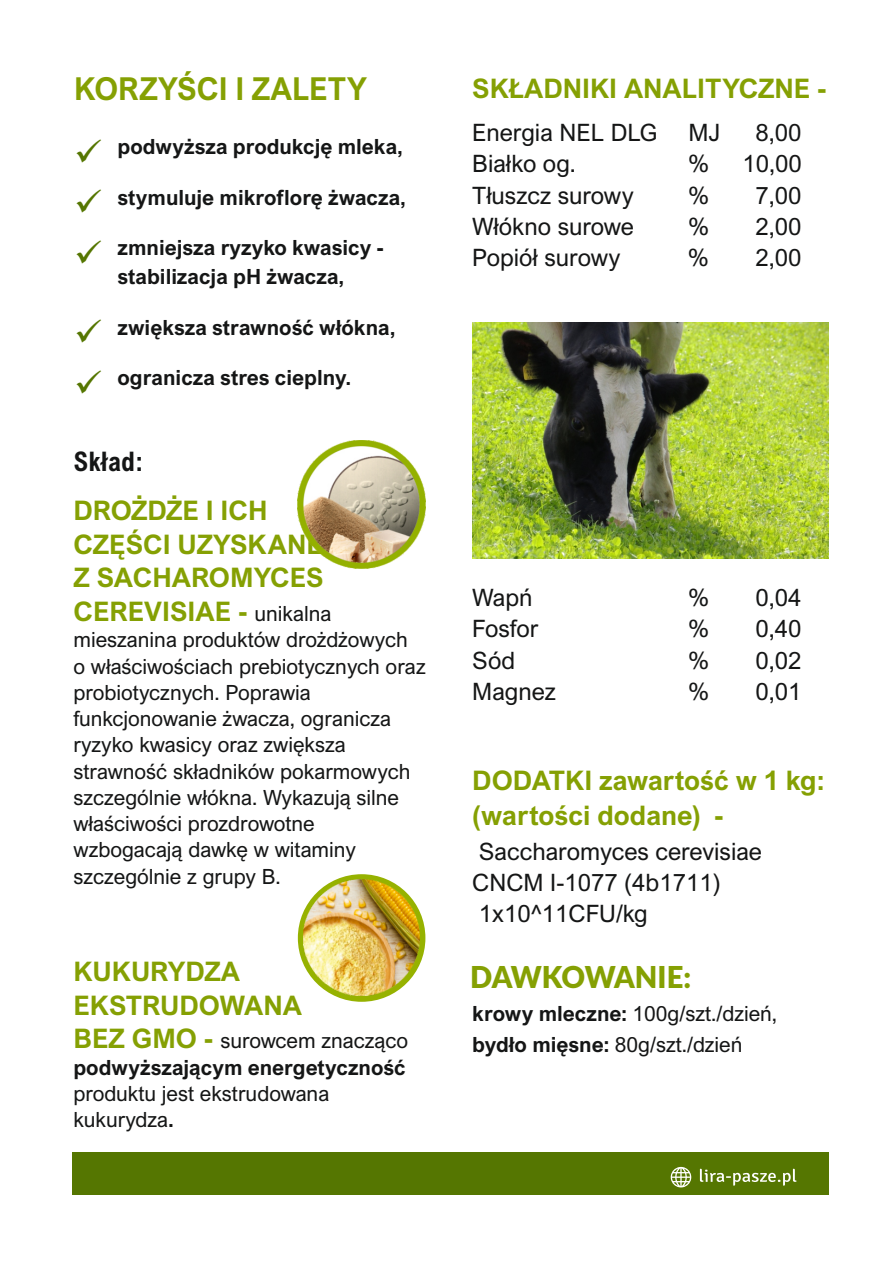
<style>
.page{position:relative;width:893px;height:1263px;background:#fff}
.page>*{position:absolute;margin:0;border:0;box-sizing:border-box;transform-origin:0 0}
.t1{font:700 31.65px "Arial Nova";color:#85a003;scale:.96 1}
.t2{font:900 30.15px "Lato";letter-spacing:-.02em;color:#85a003;scale:.96 1}
.t3{font:700 27px/33.8px "Arial Nova";color:#85a003}
.t4{font:700 27px "Arial Nova Cond";color:#151616}
.t5{font:24px/31.2px "Arial Nova";color:#151616}
.t6{font:21px/26.2px "Arial Nova";color:#151616}
.t7{font:700 21px/29.4px "Arial Nova";color:#151616;text-align:center}
.s1{color:#557601}
.s2{font-weight:400;font-size:21px;color:#151616}
.s3{font-size:27px;color:#85a003}
.s4{font-weight:400}
.s5{font-weight:700}
</style>
<div class="page">
<img style="left:472px;top:323px;width:356px;height:236px">
<div style="left:72px;top:1152px;width:757px;height:43px;background:#557601"></div>
<svg style="left:671px;top:1167px;width:20px;height:20px"></svg>
<svg style="left:700px;top:1169px;width:96px;height:16px"></svg>
<img style="left:298px;top:441px;width:128px;height:128px">
<div style="left:298px;top:874px;width:127px;height:128px;background:#96b200;border-radius:50%"></div>
<img style="left:304px;top:880px;width:115px;height:116px">
<h1 class="t1" style="left:74px;top:77px;width:307px">KORZYŚCI I ZALETY</h1>
<p class="t7" style="left:74px;top:134px;width:330px"><span class="s1">✓</span> podwyższa produkcję mleka,</p>
<p class="t7" style="left:74px;top:184px;width:333px"><span class="s1">✓</span> stymuluje mikroflorę żwacza,</p>
<p class="t7" style="left:74px;top:235px;width:311px"><span class="s1">✓</span> zmniejsza ryzyko kwasicy - stabilizacja pH żwacza,</p>
<p class="t7" style="left:74px;top:315px;width:323px"><span class="s1">✓</span> zwiększa strawność włókna,</p>
<p class="t7" style="left:74px;top:365px;width:279px"><span class="s1">✓</span> ogranicza stres cieplny.</p>
<p class="t4" style="left:73px;top:452px;width:72px">Skład:</p>
<p class="t3" style="left:73px;top:496px;width:259px">DROŻDŻE I ICH<br>CZĘŚCI UZYSKANE<br>Z SACHAROMYCES<br>CEREVISIAE - <span class="s2">unikalna</span></p>
<p class="t6" style="left:73px;top:629px;width:354px">mieszanina produktów drożdżowych<br>o właściwościach prebiotycznych oraz probiotycznych. Poprawia funkcjonowanie żwacza, ogranicza ryzyko kwasicy oraz zwiększa strawność składników pokarmowych szczególnie włókna. Wykazują silne właściwości prozdrowotne wzbogacają dawkę w witaminy szczególnie z grupy B.</p>
<p class="t3" style="left:73px;top:957px;width:230px">KUKURYDZA<br>EKSTRUDOWANA</p>
<p class="t7" style="left:73px;top:1030px;width:336px;line-height:26.2px;text-align:left"><span class="s3">BEZ GMO -</span> <span class="s4">surowcem znacząco </span>podwyższającym energetyczność</p>
<p class="t6" style="left:73px;top:1082px;width:257px">produktu jest ekstrudowana kukurydza<span class="s5">.</span></p>
<p class="t3" style="left:472px;top:74px;width:356px">SKŁADNIKI ANALITYCZNE -</p>
<p class="t5" style="left:472px;top:119px;width:187px">Energia NEL DLG</p>
<p class="t5" style="left:688px;top:119px;width:33px">MJ</p>
<p class="t5" style="left:755px;top:119px;width:48px">8,00</p>
<p class="t5" style="left:472px;top:151px;width:105px">Białko og.</p>
<p class="t5" style="left:688px;top:151px;width:22px">%</p>
<p class="t5" style="left:742px;top:151px;width:61px">10,00</p>
<p class="t5" style="left:472px;top:182px;width:163px">Tłuszcz surowy</p>
<p class="t5" style="left:688px;top:182px;width:22px">%</p>
<p class="t5" style="left:755px;top:182px;width:48px">7,00</p>
<p class="t5" style="left:472px;top:213px;width:163px">Włókno surowe</p>
<p class="t5" style="left:688px;top:213px;width:22px">%</p>
<p class="t5" style="left:755px;top:213px;width:48px">2,00</p>
<p class="t5" style="left:472px;top:244px;width:150px">Popiół surowy</p>
<p class="t5" style="left:688px;top:244px;width:22px">%</p>
<p class="t5" style="left:755px;top:244px;width:48px">2,00</p>
<p class="t5" style="left:472px;top:584px;width:62px">Wapń</p>
<p class="t5" style="left:688px;top:584px;width:22px">%</p>
<p class="t5" style="left:755px;top:584px;width:48px">0,04</p>
<p class="t5" style="left:472px;top:615px;width:68px">Fosfor</p>
<p class="t5" style="left:688px;top:615px;width:22px">%</p>
<p class="t5" style="left:755px;top:615px;width:48px">0,40</p>
<p class="t5" style="left:472px;top:647px;width:44px">Sód</p>
<p class="t5" style="left:688px;top:647px;width:22px">%</p>
<p class="t5" style="left:755px;top:647px;width:48px">0,02</p>
<p class="t5" style="left:472px;top:678px;width:85px">Magnez</p>
<p class="t5" style="left:688px;top:678px;width:22px">%</p>
<p class="t5" style="left:755px;top:678px;width:48px">0,01</p>
<p class="t3" style="left:472px;top:765px;width:354px;line-height:35.1px">DODATKI zawartość w 1 kg: (wartości dodane) -</p>
<p class="t5" style="left:472px;top:838px;width:291px">Saccharomyces cerevisiae<br>CNCM I-1077 (4b1711)<br>1x10^11CFU/kg</p>
<h2 class="t2" style="left:470px;top:964px;width:232px">DAWKOWANIE:</h2>
<p class="t6" style="left:472px;top:1000px;width:306px;line-height:31.5px"><span class="s5">krowy mleczne:</span> 100g/szt./dzień, <span class="s5">bydło mięsne:</span> 80g/szt./dzień</p>
</div>
